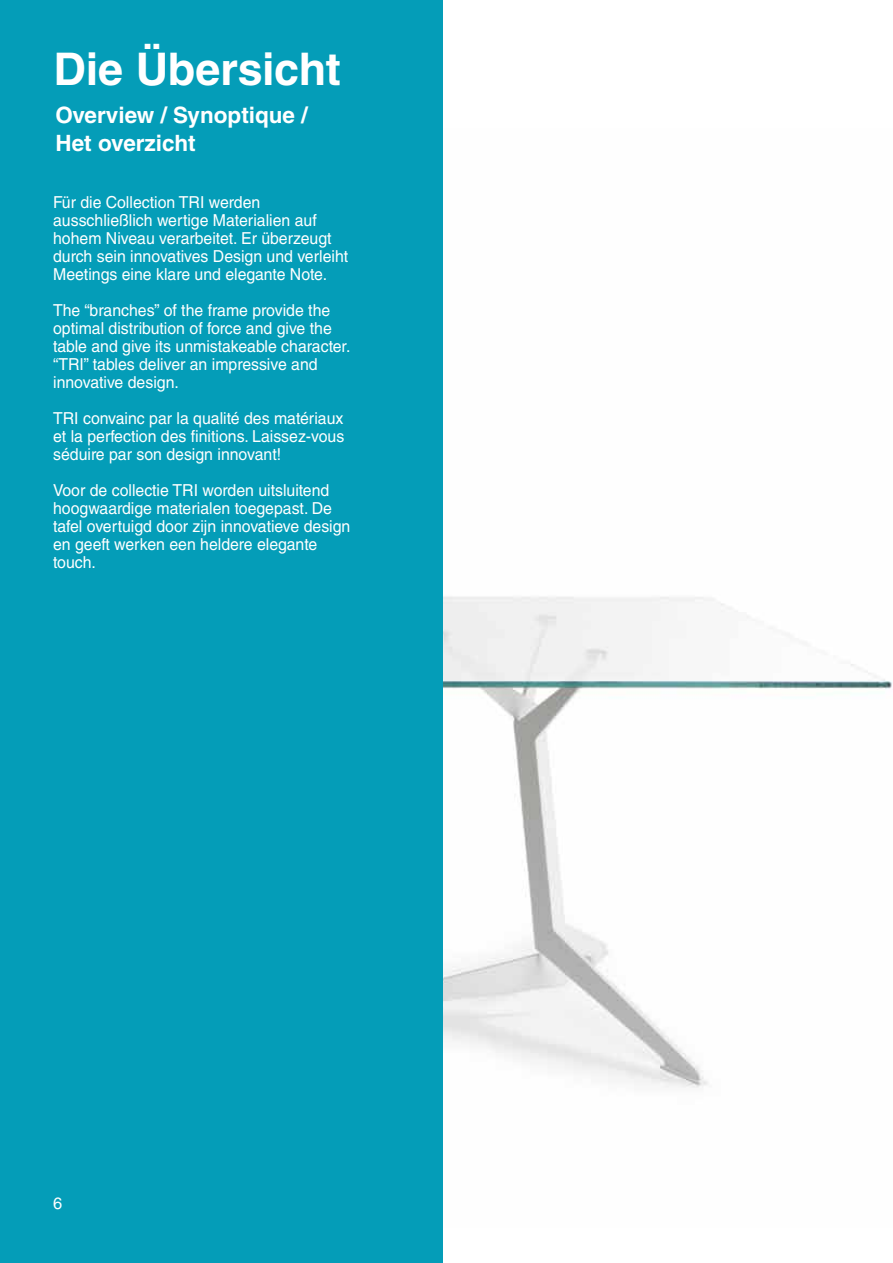
<style>
.page{position:relative;width:893px;height:1263px;background:#fff}
.page>*{position:absolute;margin:0;border:0;box-sizing:border-box;transform-origin:0 0}
.t1{font:700 45px "Helvetica LT Std";letter-spacing:-.005em;color:#fff}
.t2{font:700 22.5px/28.5px "Helvetica LT Std";color:#fff}
.t3{font:16.5px/18px "Helvetica LT Std";color:#fff;scale:.96 1}
.t4{font:16.5px "Helvetica LT Std";color:#fff}
</style>
<div class="page">
<img style="left:442px;top:128px;width:451px;height:1099px">
<div style="left:0;top:0;width:442px;height:1263px;background:#049db8"></div>
<h1 class="t1" style="left:53px;top:42px;width:289px">Die Übersicht</h1>
<h2 class="t2" style="left:55px;top:100px;width:254px">Overview / Synoptique /<br>Het overzicht</h2>
<p class="t3" style="left:53px;top:193px;width:309px">Für die Collection TRI werden ausschließlich wertige Materialien auf hohem Niveau verarbeitet. Er überzeugt durch sein innovatives Design und verleiht Meetings eine klare und elegante Note.</p>
<p class="t3" style="left:53px;top:301px;width:311px">The “branches” of the frame provide the optimal distribution of force and give the table and give its unmistakeable character. “TRI” tables deliver an impressive and innovative design.</p>
<p class="t3" style="left:53px;top:409px;width:305px;text-align:justify">TRI convainc par la qualité des matériaux et la perfection des finitions. Laissez-vous séduire par son design innovant!</p>
<p class="t3" style="left:53px;top:481px;width:311px">Voor de collectie TRI worden uitsluitend hoogwaardige materialen toegepast. De tafel overtuigd door zijn innovatieve design en geeft werken een heldere elegante touch.</p>
<p class="t4" style="left:53px;top:1194px;width:11px">6</p>
</div>
